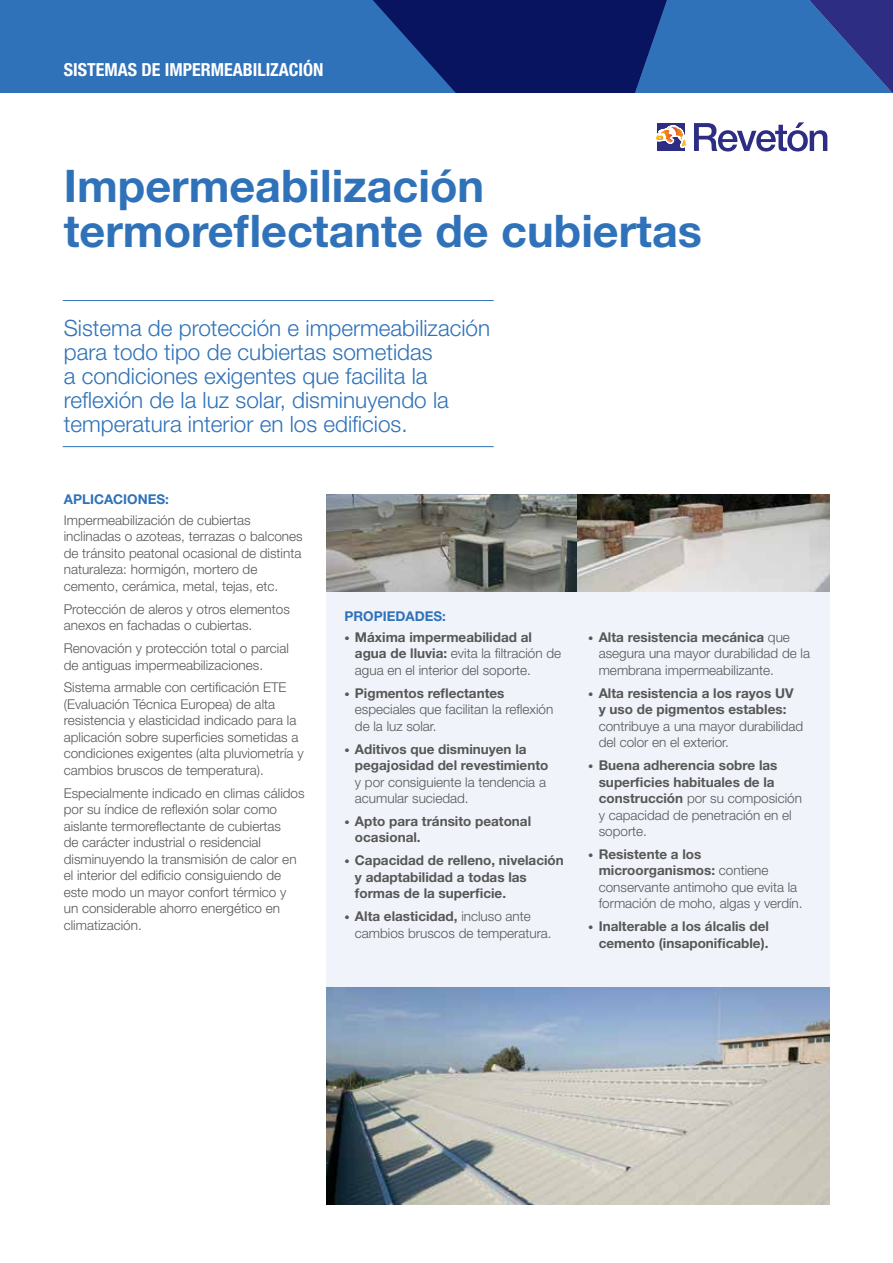
<style>
.page{position:relative;width:893px;height:1263px;background:#fff}
.page>*{position:absolute;margin:0;border:0;box-sizing:border-box;transform-origin:0 0}
.t1{font:700 45px/45px "Helvetica Neue LT Std";color:#2f72b9}
.t2{font:300 22.5px/24px "Helvetica Neue LT Std";color:#2f72b9}
.t3{font:700 condensed 18px "Helvetica Neue LT Std";color:#fff}
.t4{font:300 13.5px/16.5px "Helvetica Neue LT Std";color:#575756}
.t5{font:700 13.5px/16.5px "Helvetica Neue LT Std";color:#575756}
.t6{font:700 13.5px "Helvetica Neue LT Std";color:#2f72b9}
.s1{font-weight:500;font-size:10.5px}
.s2{font-weight:700}
.s3{font-weight:300}
</style>
<div class="page">
<div style="left:0;top:0;width:353px;height:93px;background:#2f72b9"></div>
<svg style="left:353px;top:0;width:540px;height:93px;background:#1d448d"></svg>
<div style="left:657px;top:123px;width:28px;height:28px;background:#2d2e83"></div>
<svg style="left:694px;top:122px;width:133px;height:30px"></svg>
<svg style="left:656px;top:125px;width:31px;height:23px"></svg>
<img style="left:326px;top:494px;width:503px;height:98px">
<div style="left:326px;top:592px;width:503px;height:607px;background:#f1f3fb"></div>
<hr style="left:63px;top:446px;width:431px;height:1px;background:#2f72b9">
<hr style="left:63px;top:300px;width:431px;height:1px;background:#2f72b9">
<img style="left:326px;top:987px;width:503px;height:218px">
<h3 class="t3" style="left:64px;top:58px;width:261px">SISTEMAS DE IMPERMEABILIZACIÓN</h3>
<h1 class="t1" style="left:64px;top:163px;width:640px">Impermeabilización termoreflectante de cubiertas</h1>
<h2 class="t2" style="left:64px;top:315px;width:428px">Sistema de protección e impermeabilización para todo tipo de cubiertas sometidas<br>a condiciones exigentes que facilita la reflexión de la luz solar, disminuyendo la temperatura interior en los edificios.</h2>
<p class="t6" style="left:64px;top:491px;width:107px">APLICACIONES:</p>
<p class="t4" style="left:64px;top:511px;width:240px">Impermeabilización de cubiertas inclinadas o azoteas, terrazas o balcones de tránsito peatonal ocasional de distinta naturaleza: hormigón, mortero de cemento, cerámica, metal, tejas, etc.</p>
<p class="t4" style="left:64px;top:600px;width:228px">Protección de aleros y otros elementos anexos en fachadas o cubiertas.</p>
<p class="t4" style="left:64px;top:640px;width:227px">Renovación y protección total o parcial de antiguas impermeabilizaciones.</p>
<p class="t4" style="left:64px;top:679px;width:241px">Sistema armable con certificación ETE (Evaluación Técnica Europea) de alta resistencia y elasticidad indicado para la aplicación sobre superficies sometidas a condiciones exigentes (alta pluviometría y cambios bruscos de temperatura).</p>
<p class="t4" style="left:64px;top:784px;width:242px">Especialmente indicado en climas cálidos por su índice de reflexión solar como aislante termoreflectante de cubiertas<br>de carácter industrial o residencial disminuyendo la transmisión de calor en el interior del edificio consiguiendo de este modo un mayor confort térmico y<br>un considerable ahorro energético en climatización.</p>
<p class="t6" style="left:344px;top:608px;width:103px">PROPIEDADES:</p>
<p class="t4" style="left:355px;top:628px;width:208px;text-indent:-10px"><span class="s1">•</span> <span class="s2">Máxima impermeabilidad al agua de lluvia:</span> evita la filtración de agua en el interior del soporte.</p>
<p class="t4" style="left:355px;top:684px;width:200px;text-indent:-10px"><span class="s1">•</span> <span class="s2">Pigmentos reflectantes </span>especiales que facilitan la reflexión de la luz solar.</p>
<p class="t5" style="left:355px;top:740px;width:195px;text-indent:-10px"><span class="s1">•</span> Aditivos que disminuyen la pegajosidad del revestimiento</p>
<p class="t4" style="left:355px;top:773px;width:193px">y por consiguiente la tendencia a acumular suciedad.</p>
<p class="t5" style="left:355px;top:813px;width:178px;text-indent:-10px"><span class="s1">•</span> Apto para tránsito peatonal ocasional.</p>
<p class="t5" style="left:355px;top:852px;width:210px;text-indent:-10px"><span class="s1">•</span> Capacidad de relleno, nivelación y adaptabilidad a todas las formas de la superficie.</p>
<p class="t4" style="left:355px;top:908px;width:198px;text-indent:-10px"><span class="s1">•</span> <span class="s2">Alta elasticidad,</span> incluso ante cambios bruscos de temperatura.</p>
<p class="t4" style="left:599px;top:628px;width:213px;text-indent:-10px"><span class="s1">•</span> <span class="s2">Alta resistencia mecánica</span> que asegura una mayor durabilidad de la membrana impermeabilizante.</p>
<p class="t5" style="left:588px;top:684px;width:207px;text-align:center"><span class="s1">•</span> Alta resistencia a los rayos UV y uso de pigmentos estables:</p>
<p class="t4" style="left:599px;top:717px;width:206px">contribuye a una mayor durabilidad del color en el exterior.</p>
<p class="t5" style="left:599px;top:757px;width:205px;text-indent:-10px"><span class="s1">•</span> Buena adherencia sobre las superficies habituales de la construcción <span class="s3">por su composición y capacidad de penetración en el soporte.</span></p>
<p class="t4" style="left:599px;top:845px;width:205px;text-indent:-10px"><span class="s1">•</span> <span class="s2">Resistente a los microorganismos:</span> contiene conservante antimoho que evita la formación de moho, algas y verdín.</p>
<p class="t5" style="left:588px;top:918px;width:182px;text-align:right"><span class="s1">•</span> Inalterable a los álcalis del cemento (insaponificable).</p>
</div>
